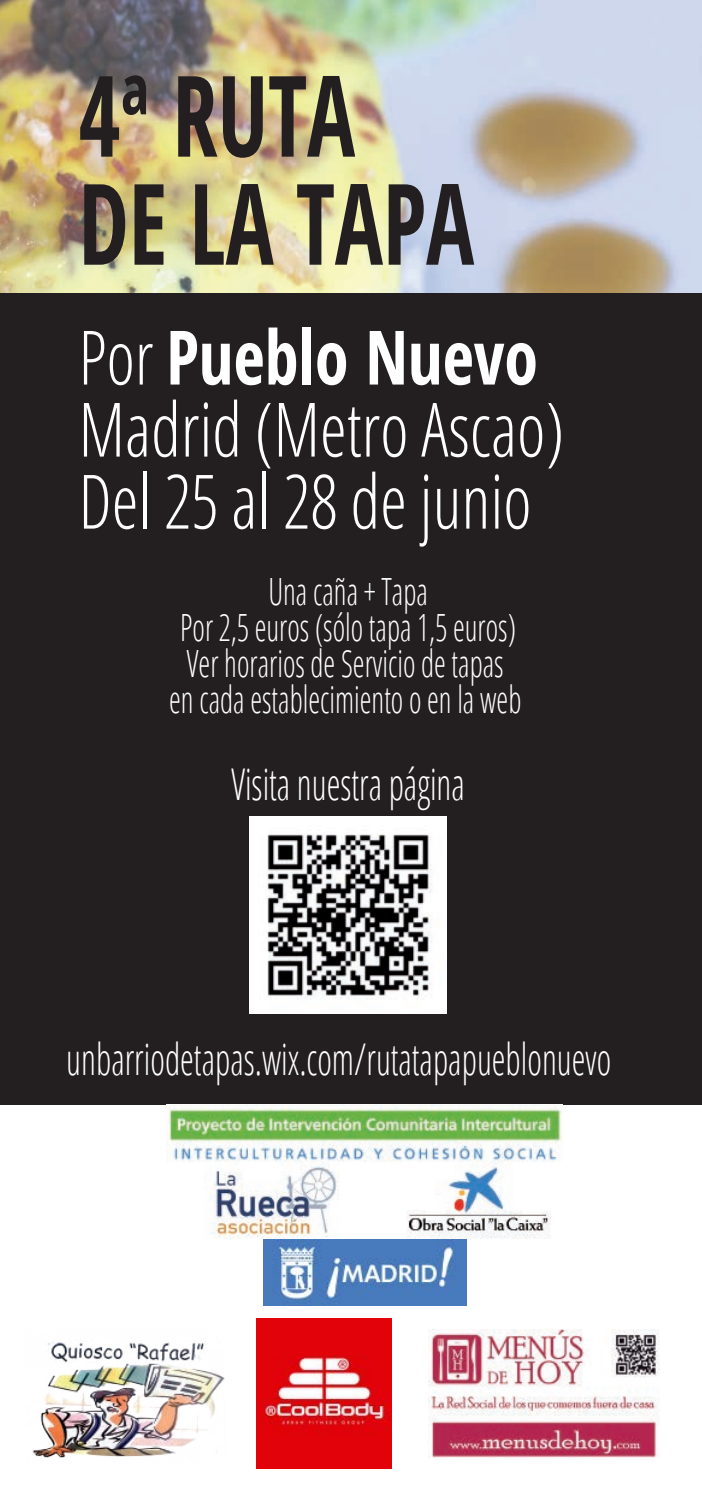
<style>
.page{position:relative;width:702px;height:1489px;background:#fff}
.page>*{position:absolute;margin:0;border:0;box-sizing:border-box;transform-origin:0 0}
.t1{font:700 condensed 112.5px/108px "Open Sans";color:#231f20;scale:.8 1}
.t2{font:300 condensed 75px/72px "Open Sans";color:#fff;scale:.91 1}
.t3{font:300 condensed 43.75px "Open Sans";color:#fff;scale:.8 1}
.t4{font:300 condensed 37.5px/36px "Open Sans";color:#fff;text-align:center;scale:.8 1}
.s1{font-weight:700}
</style>
<div class="page">
<div style="left:0;top:0;width:702px;height:1104px;background:#231f20"></div>
<img style="left:0;top:0;width:702px;height:292px">
<img style="left:250px;top:816px;width:196px;height:197px">
<img style="left:167px;top:1104px;width:395px;height:135px">
<img style="left:263px;top:1239px;width:203px;height:66px">
<img style="left:256px;top:1318px;width:135px;height:150px">
<img style="left:429px;top:1329px;width:231px;height:128px">
<img style="left:32px;top:1342px;width:193px;height:116px">
<h1 class="t1" style="left:79px;top:59px;width:496px">4ª RUTA<br>DE LA TAPA</h1>
<h2 class="t2" style="left:79px;top:319px;width:535px">Por <span class="s1">Pueblo Nuevo<br></span>Madrid (Metro Ascao)<br>Del 25 al 28 de junio</h2>
<p class="t4" style="left:169px;top:572px;width:442px">Una caña + Tapa<br>Por 2,5 euros (sólo tapa 1,5 euros)<br>Ver horarios de Servicio de tapas<br>en cada establecimiento o en la web</p>
<p class="t3" style="left:231px;top:754px;width:293px">Visita nuestra página</p>
<p class="t3" style="left:66px;top:1029px;width:682px">unbarriodetapas.wix.com/rutatapapueblonuevo</p>
</div>
